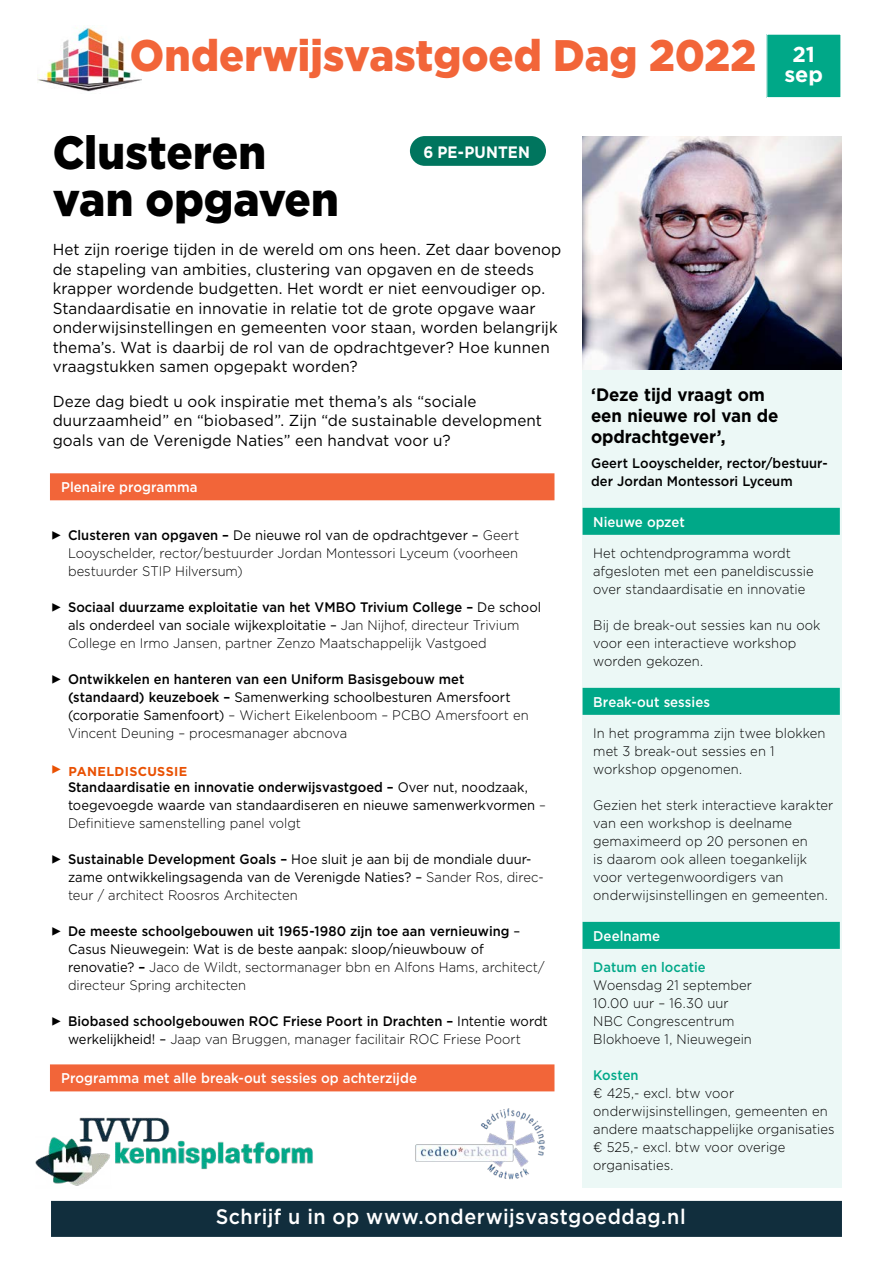
<style>
.page{position:relative;width:893px;height:1263px;background:#fff}
.page>*{position:absolute;margin:0;border:0;box-sizing:border-box;transform-origin:0 0}
.kop_32{font:900 46.5px "Gotham";color:#000;scale:.94 1}
._1_varia_Kop_Dag{font:900 44.1px "Gotham";color:#f26539;scale:.94 1}
._1_datum_blokje{font:700 21.6px "Gotham";color:#fff}
._3_varia_balk_VS_DG{font:500 21px "Gotham";letter-spacing:.025em;color:#fff;scale:.94 1}
._3_varia_redactie_qu{font:700 18px/21px "Gotham";letter-spacing:-.01em;color:#000;scale:.94 1}
.kaderkopje_12_bold{font:700 16.5px "Gotham";letter-spacing:.01em;color:#fff;scale:.91 1}
.intro_10_6-13{font:15.9px/19.5px "Gotham";letter-spacing:.005em;color:#000;scale:.96 1}
._2_varia_redactie_ba{font:500 14.1px "Gotham";color:#fff;scale:.94 1}
._3_varia_redactie_bo{font:300 13.8px/18px "Gotham";color:#000;scale:.94 1}
._2_varia_redactie_bo{font:300 13.8px/18px "Gotham";letter-spacing:.005em;color:#000;scale:.94 1}
._3_varia_redactie_bo-2{font:13.8px/18px "Gotham";color:#000;scale:.94 1}
._3_varia_redactie_bo-3{font:500 13.8px/18px "Gotham";color:#000;scale:.94 1}
._2_redactie_tussenko{font:500 13.8px "Gotham";letter-spacing:.005em;color:#00a888;scale:.94 1}
.tk_bold_lijn_oranje{font:700 12.9px "Gotham";letter-spacing:.03em;color:#e95103}
.s1{font-family:"Minion Pro";font-weight:400;font-size:18px}
.s2{font-weight:500}
.s3{font-weight:400}
.s4{font-weight:300}
.s5{font-family:"Minion Pro";font-size:18px}
</style>
<div class="page">
<img style="left:37px;top:27px;width:104px;height:65px">
<div style="left:583px;top:149px;width:259px;height:1038px;background:#ecf8f6"></div>
<div style="left:583px;top:508px;width:257px;height:27px;background:#00a888"></div>
<div style="left:583px;top:688px;width:257px;height:27px;background:#00a888"></div>
<div style="left:583px;top:922px;width:257px;height:27px;background:#00a888"></div>
<img style="left:583px;top:136px;width:258px;height:234px">
<img style="left:36px;top:1117px;width:277px;height:69px">
<img style="left:415px;top:1108px;width:130px;height:72px">
<div style="left:767px;top:34px;width:74px;height:64px;background:#00a888"></div>
<div style="left:51px;top:1201px;width:791px;height:36px;background:#112e3d"></div>
<div style="left:50px;top:473px;width:504px;height:27px;background:#f26539"></div>
<div style="left:50px;top:1064px;width:504px;height:27px;background:#f26539"></div>
<div style="left:410px;top:136px;width:136px;height:30px;background:#00755e;border-radius:15px"></div>
<p class="_1_varia_Kop_Dag" style="left:130px;top:25px;width:668px">Onderwijsvastgoed Dag 2022</p>
<p class="_1_datum_blokje" style="left:793px;top:40px;width:24px">21</p>
<p class="_1_datum_blokje" style="left:784px;top:60px;width:40px">sep</p>
<p class="kop_32" style="left:53px;top:121px;width:229px">Clusteren</p>
<p class="kop_32" style="left:53px;top:167px;width:306px">van opgaven</p>
<p class="kaderkopje_12_bold" style="left:423px;top:141px;width:119px">6 PE-PUNTEN</p>
<p class="intro_10_6-13" style="left:53px;top:239px;width:531px">Het zijn roerige tijden in de wereld om ons heen. Zet daar bovenop de stapeling van ambities, clustering van opgaven en de steeds krapper wordende budgetten. Het wordt er niet eenvoudiger op.<br>Standaardisatie en innovatie in relatie tot de grote opgave waar onderwijsinstellingen en gemeenten voor staan, worden belangrijk thema’s. Wat is daarbij de rol van de opdrachtgever? Hoe kunnen vraagstukken samen opgepakt worden?</p>
<p class="intro_10_6-13" style="left:53px;top:391px;width:511px">Deze dag biedt u ook inspiratie met thema’s als “sociale duurzaamheid” en “biobased”. Zijn “de sustainable development goals van de Verenigde Naties” een handvat voor u?</p>
<p class="_2_varia_redactie_ba" style="left:61px;top:478px;width:146px">Plenaire programma</p>
<p class="_3_varia_redactie_bo" style="left:68px;top:526px;width:481px;text-align:justify;text-indent:-17px"><span class="s1">▶</span> <span class="s2">Clusteren van opgaven –</span> <span class="s3">De nieuwe rol van de opdrachtgever –</span> Geert Looyschelder, rector/bestuurder Jordan Montessori Lyceum (voorheen bestuurder STIP Hilversum)</p>
<p class="_3_varia_redactie_bo" style="left:68px;top:598px;width:505px;text-indent:-17px"><span class="s1">▶</span> <span class="s2">Sociaal duurzame exploitatie van het VMBO Trivium College –</span> <span class="s3">De school als onderdeel van sociale wijkexploitatie –</span> Jan Nijhof, directeur Trivium<br>College en Irmo Jansen, partner Zenzo Maatschappelijk Vastgoed</p>
<p class="_3_varia_redactie_bo" style="left:68px;top:670px;width:491px;text-indent:-17px"><span class="s1">▶</span> <span class="s2">Ontwikkelen en hanteren van een Uniform Basisgebouw met (standaard) keuzeboek –</span> <span class="s3">Samenwerking schoolbesturen Amersfoort (corporatie Samenfoort)</span> – Wichert Eikelenboom – PCBO Amersfoort en Vincent Deuning – procesmanager abcnova</p>
<p class="tk_bold_lijn_oranje" style="left:51px;top:762px;width:138px"><span class="s1">▶</span> PANELDISCUSSIE</p>
<p class="_3_varia_redactie_bo-2" style="left:68px;top:778px;width:510px"><span class="s2">Standaardisatie en innovatie onderwijsvastgoed –</span> Over nut, noodzaak, toegevoegde waarde van standaardiseren en nieuwe samenwerkvormen <span class="s4">–<br>Definitieve samenstelling panel volgt</span></p>
<p class="_3_varia_redactie_bo-2" style="left:68px;top:850px;width:507px;text-indent:-17px"><span class="s5">▶</span> <span class="s2">Sustainable Development Goals –</span> Hoe sluit je aan bij de mondiale duur&shy;zame ontwikkelingsagenda van de Verenigde Naties? – <span class="s4">Sander Ros, direc&shy;teur / architect Roosros Architecten</span></p>
<p class="_3_varia_redactie_bo" style="left:68px;top:922px;width:509px;text-indent:-17px"><span class="s1">▶</span> <span class="s2">De meeste schoolgebouwen uit 1965-1980 zijn toe aan vernieuwing</span> <span class="s3">– Casus Nieuwegein: Wat is de beste aanpak: sloop/nieuwbouw of renovatie?</span> <span class="s2">–</span> Jaco de Wildt, sectormanager bbn en Alfons Hams, architect/ directeur Spring architecten</p>
<p class="_3_varia_redactie_bo-3" style="left:68px;top:1012px;width:512px;text-indent:-17px"><span class="s1">▶</span> Biobased schoolgebouwen ROC Friese Poort in Drachten – <span class="s3">Intentie wordt werkelijkheid! –</span> <span class="s4">Jaap van Bruggen, manager facilitair ROC Friese Poort</span></p>
<p class="_2_varia_redactie_ba" style="left:61px;top:1069px;width:380px">Programma met alle break-out sessies op achterzijde</p>
<p class="_3_varia_redactie_qu" style="left:591px;top:384px;width:201px">‘Deze tijd vraagt om een nieuwe rol van de opdrachtgever’,</p>
<p class="_3_varia_redactie_bo-3" style="left:591px;top:454px;width:253px">Geert Looyschelder, rector/bestuur&shy;der Jordan Montessori Lyceum</p>
<p class="_2_varia_redactie_ba" style="left:593px;top:512px;width:99px">Nieuwe opzet</p>
<p class="_2_varia_redactie_bo" style="left:593px;top:544px;width:236px">Het ochtendprogramma wordt afgesloten met een paneldiscussie over standaardisatie en innovatie</p>
<p class="_2_varia_redactie_bo" style="left:593px;top:616px;width:243px">Bij de break-out sessies kan nu ook voor een interactieve workshop worden gekozen.</p>
<p class="_2_varia_redactie_ba" style="left:593px;top:692px;width:126px">Break-out sessies</p>
<p class="_2_varia_redactie_bo" style="left:593px;top:724px;width:249px">In het programma zijn twee blokken met 3 break-out sessies en 1 workshop opgenomen.</p>
<p class="_2_varia_redactie_bo" style="left:593px;top:796px;width:257px">Gezien het sterk interactieve karakter van een workshop is deelname gemaximeerd op 20 personen en<br>is daarom ook alleen toegankelijk voor vertegenwoordigers van onderwijsinstellingen en gemeenten.</p>
<p class="_2_varia_redactie_ba" style="left:593px;top:926px;width:73px">Deelname</p>
<p class="_2_redactie_tussenko" style="left:593px;top:958px;width:121px">Datum en locatie</p>
<p class="_2_varia_redactie_bo" style="left:593px;top:976px;width:171px">Woensdag 21 september</p>
<p class="_2_varia_redactie_bo" style="left:593px;top:994px;width:146px">10.00 uur – 16.30 uur</p>
<p class="_2_varia_redactie_bo" style="left:593px;top:1012px;width:152px">NBC Congrescentrum</p>
<p class="_2_varia_redactie_bo" style="left:593px;top:1030px;width:170px">Blokhoeve 1, Nieuwegein</p>
<p class="_2_redactie_tussenko" style="left:593px;top:1066px;width:50px">Kosten</p>
<p class="_2_varia_redactie_bo" style="left:593px;top:1084px;width:258px">€ 425,- excl. btw voor onderwijsinstellingen, gemeenten en andere maatschappelijke organisaties</p>
<p class="_2_varia_redactie_bo" style="left:593px;top:1138px;width:206px">€ 525,- excl. btw voor overige organisaties.</p>
<p class="_3_varia_balk_VS_DG" style="left:216px;top:1203px;width:501px">Schrijf u in op www.onderwijsvastgoeddag.nl</p>
</div>
